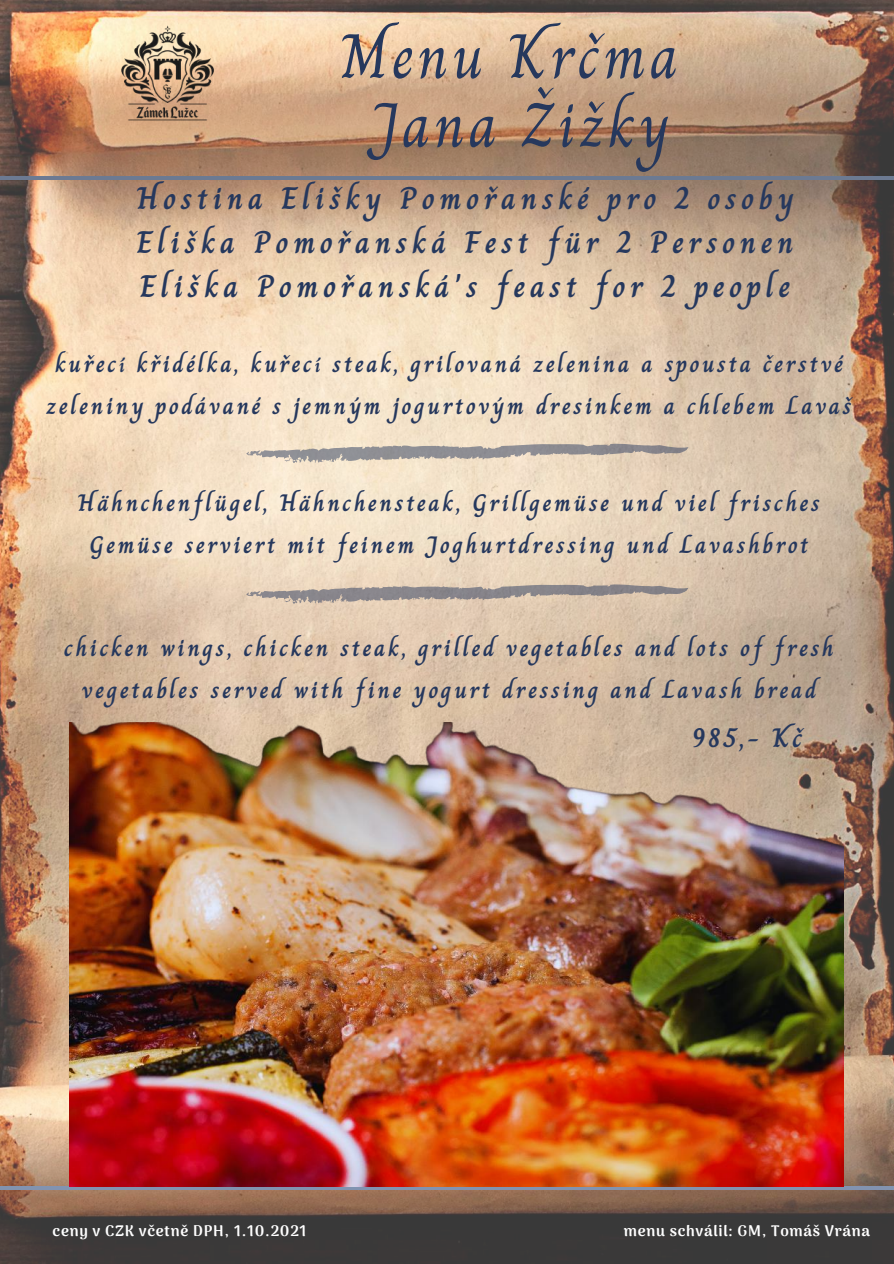
<style>
.page{position:relative;width:894px;height:1264px;background:#fff}
.page>*{position:absolute;margin:0;border:0;box-sizing:border-box;transform-origin:0 0}
.t1{font:63px/68.7px "Charm";letter-spacing:.05em;color:#26385d;text-align:center}
.t2{font:700 31.5px/44px "Charm";letter-spacing:.15em;color:#26385d;text-align:justify}
.t3{font:700 27px "Charm";color:#26385d}
.t4{font:700 24px/41.7px "Charm";letter-spacing:.11em;color:#26385d;text-align:center}
.t5{font:900 15.15px "Arima Madurai";letter-spacing:.05em;color:#fff}
</style>
<div class="page">
<img style="left:0;top:0;width:893px;height:1263px">
<hr style="left:0;top:176px;width:893px;height:3px;background:#6c7a92">
<hr style="left:0;top:1186px;width:893px;height:3px;background:#8293b0">
<img style="left:119px;top:25px;width:96px;height:96px">
<svg style="left:246px;top:443px;width:442px;height:20px;background:#bfb6ac"></svg>
<svg style="left:246px;top:583px;width:442px;height:21px;background:#b8aba1"></svg>
<img style="left:69px;top:722px;width:774px;height:464px">
<h1 class="t1" style="left:340px;top:22px;width:339px">Menu Krčma<br>Jana Žižky</h1>
<h2 class="t2" style="left:136px;top:176px;width:658px">Hostina Elišky Pomořanské pro 2 osoby Eliška Pomořanská Fest für 2 Personen Eliška Pomořanská's feast for 2 people</h2>
<p class="t4" style="left:46px;top:343px;width:806px">kuřecí křidélka, kuřecí steak, grilovaná zelenina a spousta čerstvé zeleniny podávané s jemným jogurtovým dresinkem a chlebem Lavaš</p>
<p class="t4" style="left:78px;top:482px;width:743px">Hähnchenflügel, Hähnchensteak, Grillgemüse und viel frisches<br>Gemüse serviert mit feinem Joghurtdressing und Lavashbrot</p>
<p class="t4" style="left:64px;top:627px;width:770px">chicken wings, chicken steak, grilled vegetables and lots of fresh vegetables served with fine yogurt dressing and Lavash bread</p>
<p class="t3" style="left:692px;top:717px;width:111px">985,- Kč</p>
<p class="t5" style="left:52px;top:1222px;width:255px">ceny v CZK včetně DPH, 1.10.2021</p>
<p class="t5" style="left:623px;top:1222px;width:248px">menu schválil: GM, Tomáš Vrána</p>
</div>
